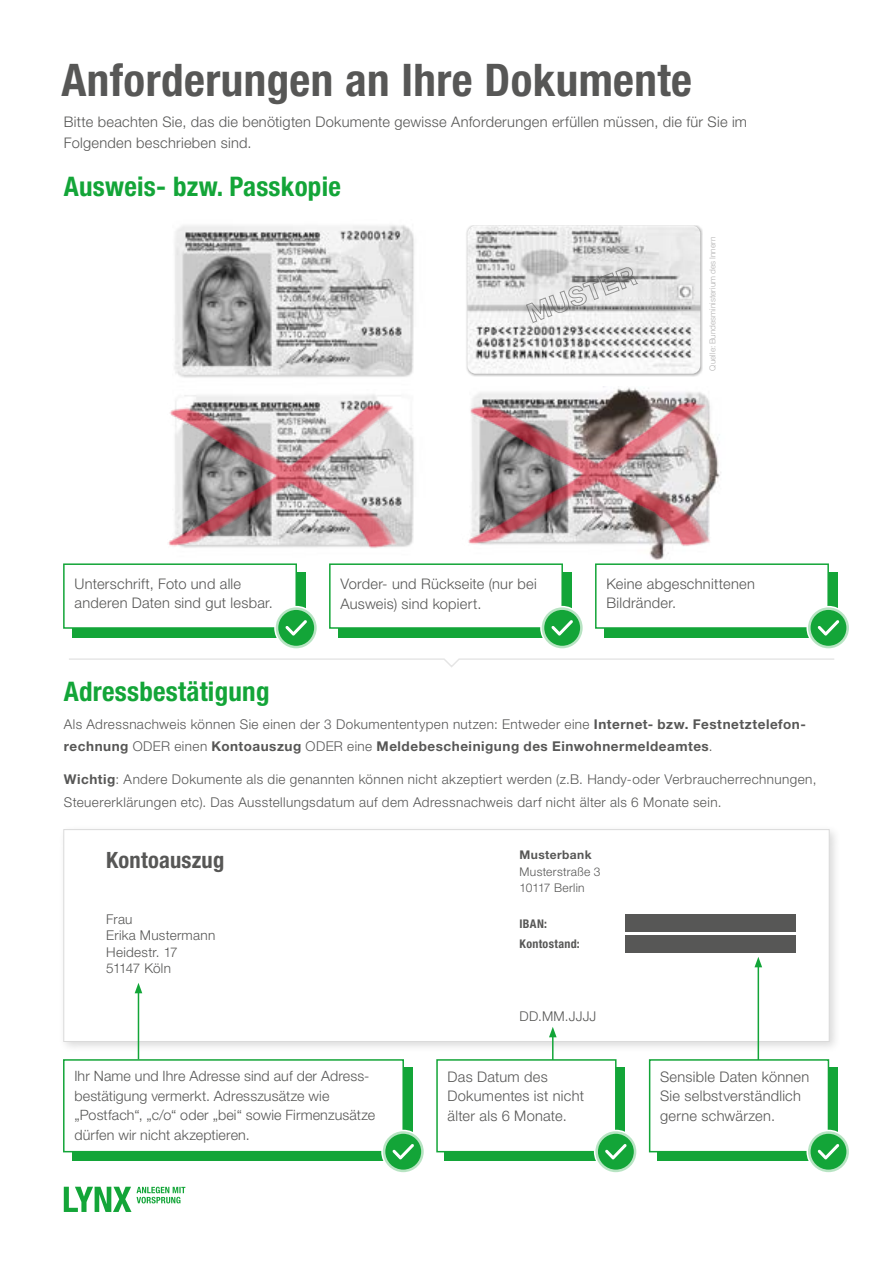
<style>
.page{position:relative;width:893px;height:1263px;background:#fff}
.page>*{position:absolute;margin:0;border:0;box-sizing:border-box;transform-origin:0 0}
.t1{font:700 condensed 45px "Helvetica Neue LT Pro";letter-spacing:.01em;color:#575756}
.t2{font:700 condensed 27px "Helvetica Neue LT Pro";letter-spacing:.01em;color:#13a538}
.t3{font:700 condensed 22.5px "Helvetica Neue LT Pro";letter-spacing:.01em;color:#575756}
.t4{font:300 14.7px/19.5px "Helvetica Neue LT Pro";letter-spacing:.02em;color:#575756}
.t5{font:300 14.25px/19.5px "Helvetica Neue LT Pro";letter-spacing:.01em;color:#575756}
.t6{font:300 13.5px/16.2px "Helvetica Neue LT Pro";letter-spacing:.03em;color:#575756}
.t7{font:700 13.5px/22.5px "Helvetica Neue LT Pro";letter-spacing:.04em;color:#575756}
.t8{font:300 12px/16.5px "Helvetica Neue LT Pro";letter-spacing:.02em;color:#575756}
.t9{font:700 condensed 12px/19.5px "Helvetica Neue LT Pro";letter-spacing:.025em;color:#575756}
.t10{font:700 12px "Helvetica Neue LT Pro";letter-spacing:.035em;color:#575756}
.t11{font:300 8.25px "Helvetica Neue LT Pro";letter-spacing:.005em;color:#b3b2b2}
.s1{font-weight:300}
.s2{font-weight:700}
</style>
<div class="page">
<svg style="left:69px;top:658px;width:765px;height:9px"></svg>
<div style="left:444px;top:1067px;width:180px;height:93px;background:#13a538"></div>
<div style="left:657px;top:1067px;width:181px;height:93px;background:#13a538"></div>
<div style="left:72px;top:1068px;width:340px;height:93px;background:#13a538"></div>
<div style="left:59px;top:824px;width:781px;height:228px;background:#000;opacity:.15"></div>
<div style="left:63px;top:829px;width:767px;height:213px;background:#fff;border:1px solid #dadada"></div>
<hr style="left:758px;top:965px;width:1px;height:119px;background:#13a538">
<svg style="left:754px;top:957px;width:8px;height:10px"></svg>
<hr style="left:552px;top:1035px;width:2px;height:49px;background:#13a538">
<svg style="left:549px;top:1027px;width:8px;height:10px"></svg>
<div style="left:649px;top:1059px;width:180px;height:93px;background:#fff;border:2px solid #13a538"></div>
<div style="left:436px;top:1059px;width:180px;height:93px;background:#fff;border:2px solid #13a538"></div>
<div style="left:63px;top:1059px;width:341px;height:93px;background:#fff;border:2px solid #13a538"></div>
<hr style="left:138px;top:991px;width:1px;height:68px;background:#13a538">
<svg style="left:135px;top:983px;width:7px;height:10px"></svg>
<svg style="left:64px;top:1187px;width:121px;height:25px"></svg>
<div style="left:625px;top:915px;width:170px;height:17px;background:#575756"></div>
<div style="left:625px;top:935px;width:170px;height:17px;background:#575756"></div>
<div style="left:381px;top:1130px;width:44px;height:44px;border:8px solid #fff;border-radius:50%"></div>
<div style="left:383px;top:1131px;width:41px;height:41px;border:5px solid #13a538;border-radius:50%"></div>
<div style="left:385px;top:1134px;width:36px;height:35px;background:#13a538;border-radius:50%"></div>
<svg style="left:393px;top:1144px;width:21px;height:15px"></svg>
<div style="left:594px;top:1130px;width:44px;height:44px;border:8px solid #fff;border-radius:50%"></div>
<div style="left:595px;top:1131px;width:41px;height:41px;border:5px solid #13a538;border-radius:50%"></div>
<div style="left:598px;top:1134px;width:36px;height:35px;background:#13a538;border-radius:50%"></div>
<svg style="left:605px;top:1144px;width:21px;height:15px"></svg>
<div style="left:806px;top:1130px;width:44px;height:44px;border:8px solid #fff;border-radius:50%"></div>
<div style="left:808px;top:1131px;width:41px;height:41px;border:5px solid #13a538;border-radius:50%"></div>
<div style="left:811px;top:1134px;width:35px;height:35px;background:#13a538;border-radius:50%"></div>
<svg style="left:818px;top:1144px;width:21px;height:15px"></svg>
<div style="left:72px;top:572px;width:233px;height:65px;background:#13a538"></div>
<div style="left:338px;top:572px;width:234px;height:65px;background:#13a538"></div>
<div style="left:604px;top:572px;width:234px;height:65px;background:#13a538"></div>
<div style="left:595px;top:563px;width:234px;height:66px;background:#fff;border:2px solid #13a538"></div>
<div style="left:329px;top:563px;width:234px;height:66px;background:#fff;border:2px solid #13a538"></div>
<div style="left:63px;top:563px;width:234px;height:66px;background:#fff;border:2px solid #13a538"></div>
<div style="left:274px;top:606px;width:44px;height:44px;border:8px solid #fff;border-radius:50%"></div>
<div style="left:276px;top:607px;width:41px;height:41px;border:5px solid #13a538;border-radius:50%"></div>
<div style="left:278px;top:610px;width:36px;height:36px;background:#13a538;border-radius:50%"></div>
<svg style="left:286px;top:620px;width:21px;height:15px"></svg>
<div style="left:540px;top:606px;width:44px;height:44px;border:8px solid #fff;border-radius:50%"></div>
<div style="left:542px;top:607px;width:41px;height:41px;border:5px solid #13a538;border-radius:50%"></div>
<div style="left:544px;top:610px;width:36px;height:36px;background:#13a538;border-radius:50%"></div>
<svg style="left:551px;top:620px;width:22px;height:15px"></svg>
<div style="left:806px;top:606px;width:44px;height:44px;border:8px solid #fff;border-radius:50%"></div>
<div style="left:808px;top:607px;width:41px;height:41px;border:5px solid #13a538;border-radius:50%"></div>
<div style="left:811px;top:610px;width:35px;height:36px;background:#13a538;border-radius:50%"></div>
<svg style="left:818px;top:620px;width:21px;height:15px"></svg>
<img style="left:174px;top:225px;width:240px;height:153px">
<div style="left:466px;top:225px;width:237px;height:152px;background:#000;opacity:.36"></div>
<img style="left:467px;top:225px;width:233px;height:149px">
<svg style="left:526px;top:267px;width:113px;height:56px"></svg>
<img style="left:398px;top:395px;width:16px;height:152px">
<img style="left:603px;top:386px;width:118px;height:104px">
<img style="left:168px;top:394px;width:230px;height:154px">
<img style="left:468px;top:390px;width:244px;height:169px">
<h1 class="t1" style="left:61px;top:53px;width:632px">Anforderungen an Ihre Dokumente</h1>
<p class="t4" style="left:64px;top:110px;width:685px;line-height:21.3px">Bitte beachten Sie, das die benötigten Dokumente gewisse Anforderungen erfüllen müssen, die für Sie im<br>Folgenden beschrieben sind.</p>
<h2 class="t2" style="left:64px;top:170px;width:279px">Ausweis- bzw. Passkopie</h2>
<p class="t11" style="left:708px;top:371px;width:135px;rotate:-90deg">Quelle: Bundesministerium des Innern</p>
<p class="t4" style="left:74px;top:573px;width:200px">Unterschrift, Foto und alle anderen Daten sind gut lesbar.</p>
<p class="t4" style="left:340px;top:574px;width:198px">Vorder- und Rückseite (nur bei<br>Ausweis) sind kopiert.</p>
<h2 class="t2" style="left:64px;top:675px;width:207px">Adressbestätigung</h2>
<p class="t4" style="left:606px;top:573px;width:150px">Keine abgeschnittenen<br>Bildränder.</p>
<p class="t7" style="left:64px;top:712px;width:744px"><span class="s1">Als Adressnachweis können Sie einen der 3 Dokumententypen nutzen: Entweder eine</span> Internet- bzw. Festnetztelefon&shy;rechnung <span class="s1">ODER einen</span> Kontoauszug <span class="s1">ODER eine</span> Meldebescheinigung des Einwohnermeldeamtes<span class="s1">.</span></p>
<p class="t6" style="left:64px;top:768px;width:754px;line-height:22.5px"><span class="s2">Wichtig</span>: Andere Dokumente als die genannten können nicht akzeptiert werden (z.B. Handy-oder Verbraucherrechnungen,<br>Steuererklärungen etc). Das Ausstellungsdatum auf dem Adressnachweis darf nicht älter als 6 Monate sein.</p>
<h3 class="t3" style="left:106px;top:846px;width:119px">Kontoauszug</h3>
<p class="t6" style="left:106px;top:911px;width:110px">Frau<br>Erika Mustermann<br>Heidestr. 17<br>51147 Köln</p>
<p class="t10" style="left:520px;top:848px;width:73px">Musterbank</p>
<p class="t8" style="left:520px;top:863px;width:82px">Musterstraße 3<br>10117 Berlin</p>
<p class="t9" style="left:520px;top:914px;width:62px">IBAN:<br>Kontostand:</p>
<p class="t6" style="left:520px;top:1007px;width:78px">DD.MM.JJJJ</p>
<p class="t5" style="left:74px;top:1066px;width:302px">Ihr Name und Ihre Adresse sind auf der Adress&shy;bestätigung vermerkt. Adresszusätze wie „Postfach“, „c/o“ oder „bei“ sowie Firmenzusätze dürfen wir nicht akzeptieren.</p>
<p class="t4" style="left:660px;top:1066px;width:151px">Sensible Daten können<br>Sie selbstverständlich gerne schwärzen.</p>
<p class="t4" style="left:448px;top:1066px;width:138px">Das Datum des<br>Dokumentes ist nicht älter als 6 Monate.</p>
</div>
